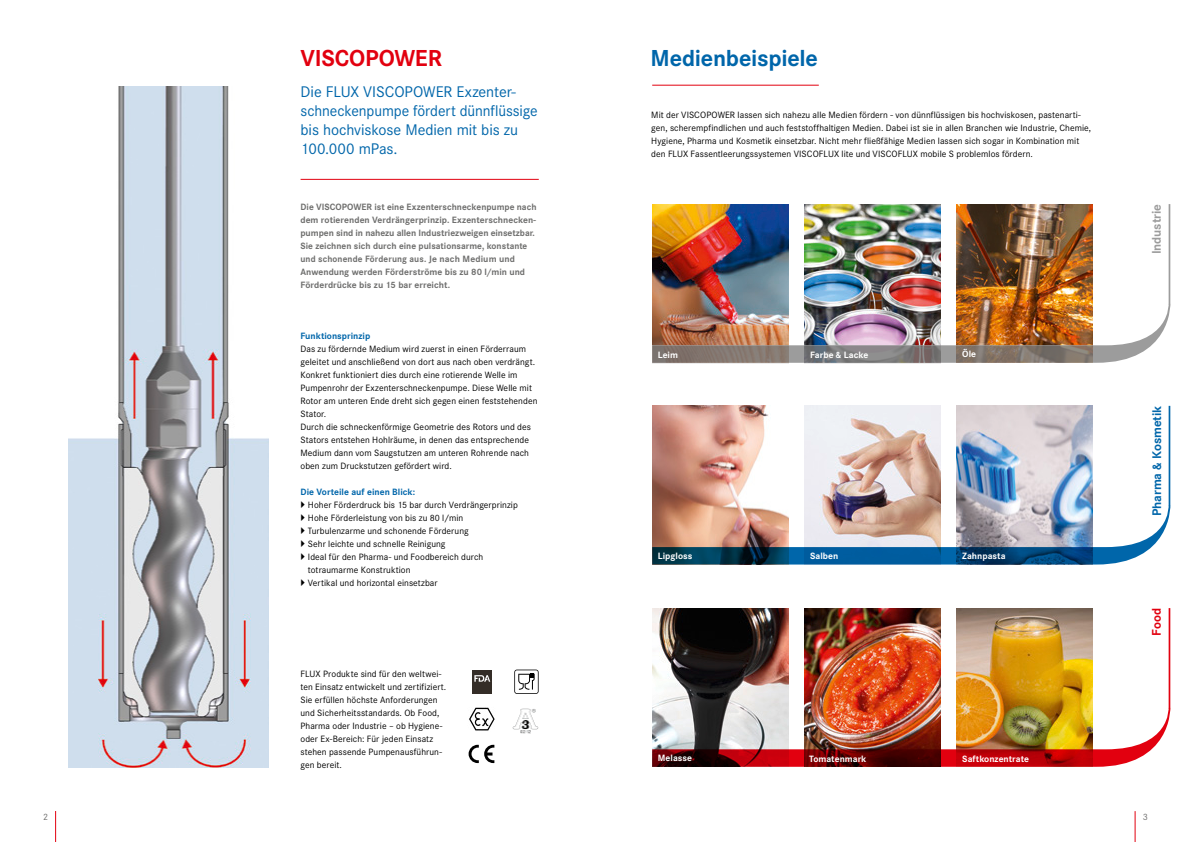
<style>
.page{position:relative;width:1191px;height:842px;background:#fff}
.page>*{position:absolute;margin:0;border:0;box-sizing:border-box;transform-origin:0 0}
.t1{font:700 24px "Corporate S";letter-spacing:-.01em;color:#06a}
.t2{font:700 24px "Corporate S";letter-spacing:-.01em;color:#e2000f}
.t3{font:16px/19px "Corporate S";letter-spacing:-.005em;color:#06a}
.t4{font:700 13px "Corporate S";letter-spacing:-.01em;color:#06a}
.t5{font:700 13px "Corporate S";letter-spacing:-.01em;color:#9c9c9c}
.t6{font:700 13px "Corporate S";color:#e2000f}
.t7{font:9.5px/13px "Corporate S";letter-spacing:.005em;color:#000}
.t8{font:700 9.5px/13px "Corporate S";letter-spacing:.005em;color:#6f6f6e}
.t9{font:700 9.5px "Corporate S";letter-spacing:.005em;color:#fff}
.t10{font:700 9.5px "Corporate S";letter-spacing:.005em;color:#06a}
.t11{font:9.5px "Corporate S";color:#6f6f6e}
</style>
<div class="page">
<hr style="left:1168px;top:608px;width:2px;height:100px;background:#e2000f">
<img style="left:652px;top:406px;width:117px;height:100px">
<img style="left:804px;top:406px;width:136px;height:100px">
<img style="left:956px;top:406px;width:136px;height:100px">
<img style="left:652px;top:506px;width:519px;height:58px">
<hr style="left:1168px;top:406px;width:2px;height:100px;background:#06a">
<img style="left:956px;top:204px;width:136px;height:100px">
<img style="left:804px;top:204px;width:136px;height:100px">
<img style="left:652px;top:204px;width:136px;height:100px">
<img style="left:804px;top:608px;width:136px;height:100px">
<img style="left:68px;top:86px;width:201px;height:682px">
<hr style="left:300px;top:179px;width:239px;height:1px;background:#e2000f">
<hr style="left:652px;top:85px;width:167px;height:1px;background:#e2000f">
<img style="left:469px;top:707px;width:26px;height:24px">
<svg style="left:468px;top:745px;width:26px;height:18px"></svg>
<svg style="left:514px;top:670px;width:24px;height:24px"></svg>
<div style="left:472px;top:671px;width:20px;height:23px;background:#342d27"></div>
<svg style="left:474px;top:675px;width:16px;height:7px"></svg>
<img style="left:513px;top:708px;width:25px;height:26px">
<img style="left:652px;top:608px;width:136px;height:100px">
<img style="left:956px;top:608px;width:136px;height:100px">
<hr style="left:55px;top:811px;width:1px;height:31px;background:#e2000f">
<hr style="left:1134px;top:811px;width:1px;height:31px;background:#e2000f">
<img style="left:652px;top:708px;width:519px;height:59px">
<img style="left:652px;top:304px;width:519px;height:59px">
<hr style="left:1168px;top:204px;width:2px;height:100px;background:#9c9c9c">
<p class="t2" style="left:300px;top:44px;width:143px">VISCOPOWER</p>
<p class="t3" style="left:300px;top:82px;width:238px">Die FLUX VISCOPOWER Exzenter&shy;schneckenpumpe fördert dünnflüssige bis hochviskose Medien mit bis zu<br>100.000 mPas.</p>
<p class="t8" style="left:300px;top:201px;width:238px">Die VISCOPOWER ist eine Exzenterschneckenpumpe nach dem rotierenden Verdrängerprinzip. Exzenterschnecken&shy;pumpen sind in nahezu allen Industriezweigen einsetzbar.<br>Sie zeichnen sich durch eine pulsationsarme, konstante und schonende Förderung aus. Je nach Medium und Anwendung werden Förderströme bis zu 80 l/min und Förderdrücke bis zu 15 bar erreicht.</p>
<p class="t10" style="left:300px;top:330px;width:71px">Funktionsprinzip</p>
<p class="t7" style="left:300px;top:342px;width:238px">Das zu fördernde Medium wird zuerst in einen Förderraum geleitet und anschließend von dort aus nach oben verdrängt.<br>Konkret funktioniert dies durch eine rotierende Welle im Pumpenrohr der Exzenterschneckenpumpe. Diese Welle mit Rotor am unteren Ende dreht sich gegen einen feststehenden Stator.</p>
<p class="t7" style="left:300px;top:420px;width:232px">Durch die schneckenförmige Geometrie des Rotors und des Stators entstehen Hohlräume, in denen das entsprechende Medium dann vom Saugstutzen am unteren Rohrende nach oben zum Druckstutzen gefördert wird.</p>
<p class="t10" style="left:300px;top:486px;width:116px">Die Vorteile auf einen Blick:</p>
<p class="t7" style="left:308px;top:498px;width:211px">Hoher Förderdruck bis 15 bar durch Verdrängerprinzip</p>
<p class="t7" style="left:308px;top:511px;width:157px">Hohe Förderleistung von bis zu 80 l/min</p>
<p class="t7" style="left:308px;top:524px;width:162px">Turbulenzarme und schonende Förderung</p>
<p class="t7" style="left:308px;top:537px;width:139px">Sehr leichte und schnelle Reinigung</p>
<p class="t7" style="left:308px;top:550px;width:177px">Ideal für den Pharma- und Foodbereich durch totraumarme Konstruktion</p>
<p class="t7" style="left:308px;top:576px;width:131px">Vertikal und horizontal einsetzbar</p>
<p class="t7" style="left:300px;top:667px;width:147px">FLUX Produkte sind für den weltwei&shy;ten Einsatz entwickelt und zertifiziert.<br>Sie erfüllen höchste Anforderungen und Sicherheitsstandards. Ob Food, Pharma oder Industrie – ob Hygiene&shy;oder Ex-Bereich: Für jeden Einsatz stehen passende Pumpenausführun&shy;gen bereit.</p>
<p class="t1" style="left:650px;top:44px;width:169px">Medienbeispiele</p>
<p class="t7" style="left:651px;top:108px;width:441px">Mit der VISCOPOWER lassen sich nahezu alle Medien fördern - von dünnflüssigen bis hochviskosen, pastenarti&shy;gen, scherempfindlichen und auch feststoffhaltigen Medien. Dabei ist sie in allen Branchen wie Industrie, Chemie, Hygiene, Pharma und Kosmetik einsetzbar. Nicht mehr fließfähige Medien lassen sich sogar in Kombination mit den FLUX Fassentleerungssystemen VISCOFLUX lite und VISCOFLUX mobile S problemlos fördern.</p>
<p class="t9" style="left:657px;top:349px;width:22px">Leim</p>
<p class="t9" style="left:810px;top:349px;width:60px">Farbe &amp; Lacke</p>
<p class="t9" style="left:962px;top:349px;width:15px">Öle</p>
<p class="t9" style="left:658px;top:551px;width:36px">Lipgloss</p>
<p class="t9" style="left:810px;top:551px;width:30px">Salben</p>
<p class="t9" style="left:962px;top:551px;width:45px">Zahnpasta</p>
<p class="t9" style="left:658px;top:753px;width:36px">Melasse</p>
<p class="t9" style="left:809px;top:753px;width:59px">Tomatenmark</p>
<p class="t9" style="left:962px;top:753px;width:68px">Saftkonzentrate</p>
<p class="t5" style="left:1148px;top:254px;width:52px;rotate:-90deg">Industrie</p>
<p class="t4" style="left:1149px;top:516px;width:112px;rotate:-90deg">Pharma &amp; Kosmetik</p>
<p class="t6" style="left:1148px;top:636px;width:29px;rotate:-90deg">Food</p>
<p class="t11" style="left:43px;top:811px;width:7px">2</p>
<p class="t11" style="left:1142px;top:811px;width:7px">3</p>
</div>
